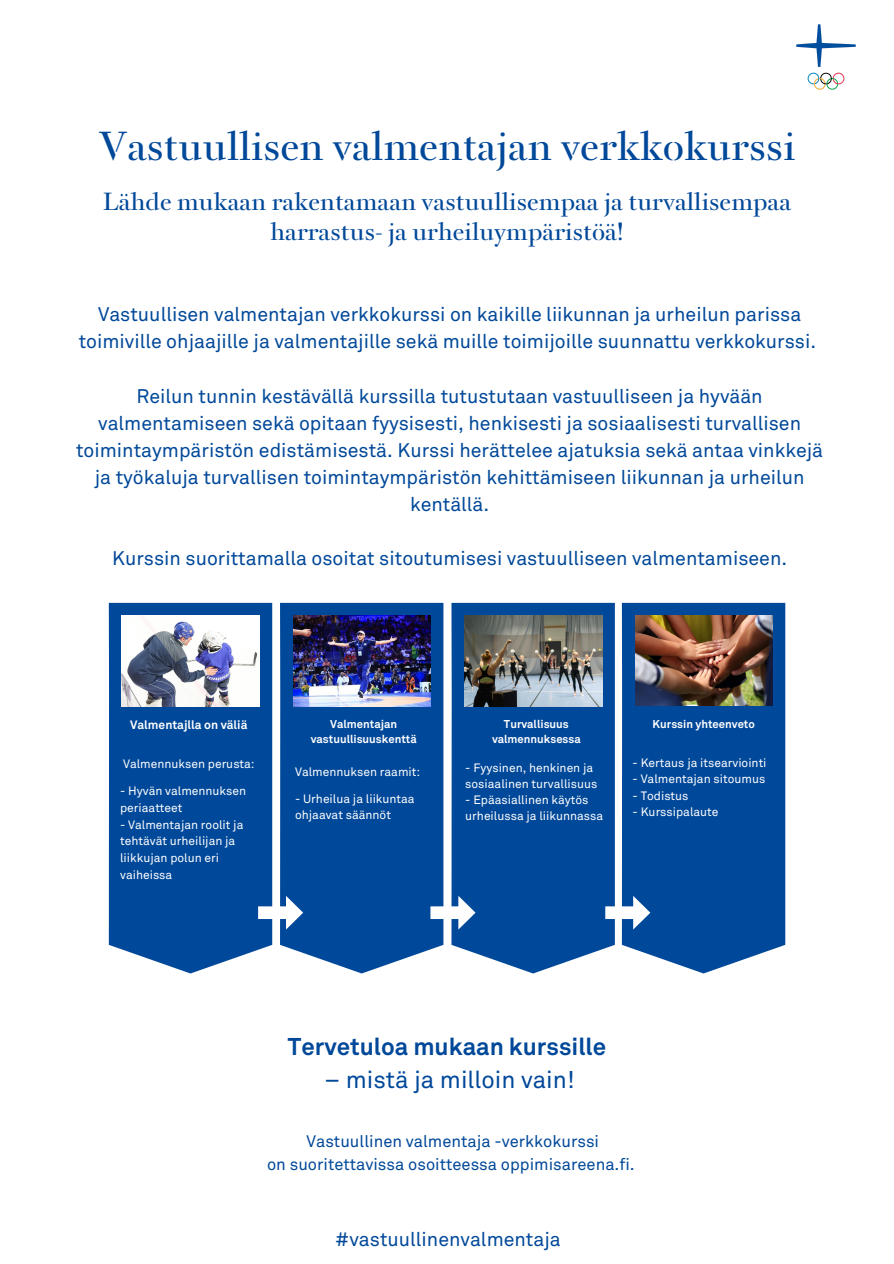
<style>
.page{position:relative;width:894px;height:1264px;background:#fff}
.page>*{position:absolute;margin:0;border:0;box-sizing:border-box;transform-origin:0 0}
.t1{font:36.75px "Bery Roman";color:#004899}
.t2{font:700 24px "Akkurat Pro";color:#004899}
.t3{font:24px "Akkurat Pro";color:#004899}
.t4{font:22.5px/30.5px "Bery Roman";color:#004899;text-align:center}
.t5{font:19.5px/27px "Akkurat Pro";color:#004899;text-align:center}
.t6{font:16.5px "Akkurat Pro";color:#004899}
.t7{font:12px/16.8px "Akkurat Pro";color:#fff}
.t8{font:700 12px "Akkurat Pro";color:#fff}
.t9{font:700 11.25px/15px "Akkurat Pro";color:#fff;text-align:center}
</style>
<div class="page">
<img style="left:796px;top:24px;width:60px;height:66px">
<div style="left:109px;top:603px;width:163px;height:370px;background:#004899"></div>
<div style="left:280px;top:603px;width:163px;height:370px;background:#004899"></div>
<div style="left:451px;top:603px;width:163px;height:370px;background:#004899"></div>
<div style="left:621px;top:603px;width:164px;height:370px;background:#004899"></div>
<img style="left:122px;top:615px;width:137px;height:92px">
<img style="left:293px;top:615px;width:137px;height:92px">
<img style="left:464px;top:615px;width:138px;height:92px">
<img style="left:635px;top:615px;width:136px;height:90px">
<svg style="left:258px;top:895px;width:45px;height:34px"></svg>
<svg style="left:430px;top:895px;width:45px;height:34px"></svg>
<svg style="left:605px;top:895px;width:45px;height:34px"></svg>
<p class="t1" style="left:99px;top:131px;width:698px">Vastuullisen valmentajan verkkokurssi</p>
<p class="t4" style="left:103px;top:188px;width:689px">Lähde mukaan rakentamaan vastuullisempaa ja turvallisempaa harrastus- ja urheiluympäristöä!</p>
<p class="t5" style="left:79px;top:302px;width:738px">Vastuullisen valmentajan verkkokurssi on kaikille liikunnan ja urheilun parissa toimiville ohjaajille ja valmentajille sekä muille toimijoille suunnattu verkkokurssi.</p>
<p class="t5" style="left:76px;top:383px;width:748px">Reilun tunnin kestävällä kurssilla tutustutaan vastuulliseen ja hyvään valmentamiseen sekä opitaan fyysisesti, henkisesti ja sosiaalisesti turvallisen toimintaympäristön edistämisestä. Kurssi herättelee ajatuksia sekä antaa vinkkejä ja työkaluja turvallisen toimintaympäristön kehittämiseen liikunnan ja urheilun kentällä.</p>
<p class="t5" style="left:112px;top:545px;width:676px">Kurssin suorittamalla osoitat sitoutumisesi vastuulliseen valmentamiseen.</p>
<p class="t8" style="left:130px;top:719px;width:119px">Valmentajlla on väliä</p>
<p class="t7" style="left:123px;top:756px;width:133px">Valmennuksen perusta:</p>
<p class="t7" style="left:120px;top:783px;width:127px">- Hyvän valmennuksen periaatteet</p>
<p class="t7" style="left:120px;top:816px;width:125px">- Valmentajan roolit ja tehtävät urheilijan ja liikkujan polun eri vaiheissa</p>
<p class="t9" style="left:311px;top:717px;width:107px">Valmentajan vastuullisuuskenttä</p>
<p class="t7" style="left:295px;top:764px;width:126px">Valmennuksen raamit:</p>
<p class="t7" style="left:295px;top:790px;width:121px">- Urheilua ja liikuntaa ohjaavat säännöt</p>
<p class="t9" style="left:504px;top:717px;width:66px">Turvallisuus</p>
<p class="t9" style="left:492px;top:732px;width:90px">valmennuksessa</p>
<p class="t7" style="left:465px;top:760px;width:133px;line-height:16px">- Fyysinen, henkinen ja sosiaalinen turvallisuus</p>
<p class="t7" style="left:465px;top:792px;width:139px;line-height:16px">- Epäasiallinen käytös urheilussa ja liikunnassa</p>
<p class="t9" style="left:652px;top:717px;width:104px">Kurssin yhteenveto</p>
<p class="t7" style="left:632px;top:755px;width:135px">- Kertaus ja itsearviointi</p>
<p class="t7" style="left:632px;top:771px;width:134px">- Valmentajan sitoumus</p>
<p class="t7" style="left:632px;top:787px;width:57px">- Todistus</p>
<p class="t7" style="left:632px;top:803px;width:87px">- Kurssipalaute</p>
<p class="t2" style="left:288px;top:1036px;width:320px">Tervetuloa mukaan kurssille</p>
<p class="t3" style="left:324px;top:1069px;width:252px">– mistä ja milloin vain!</p>
<p class="t6" style="left:306px;top:1134px;width:294px">Vastuullinen valmentaja -verkkokurssi</p>
<p class="t6" style="left:267px;top:1157px;width:369px">on suoritettavissa osoitteessa oppimisareena.fi.</p>
<p class="t5" style="left:334px;top:1226px;width:227px">#vastuullinenvalmentaja</p>
</div>
